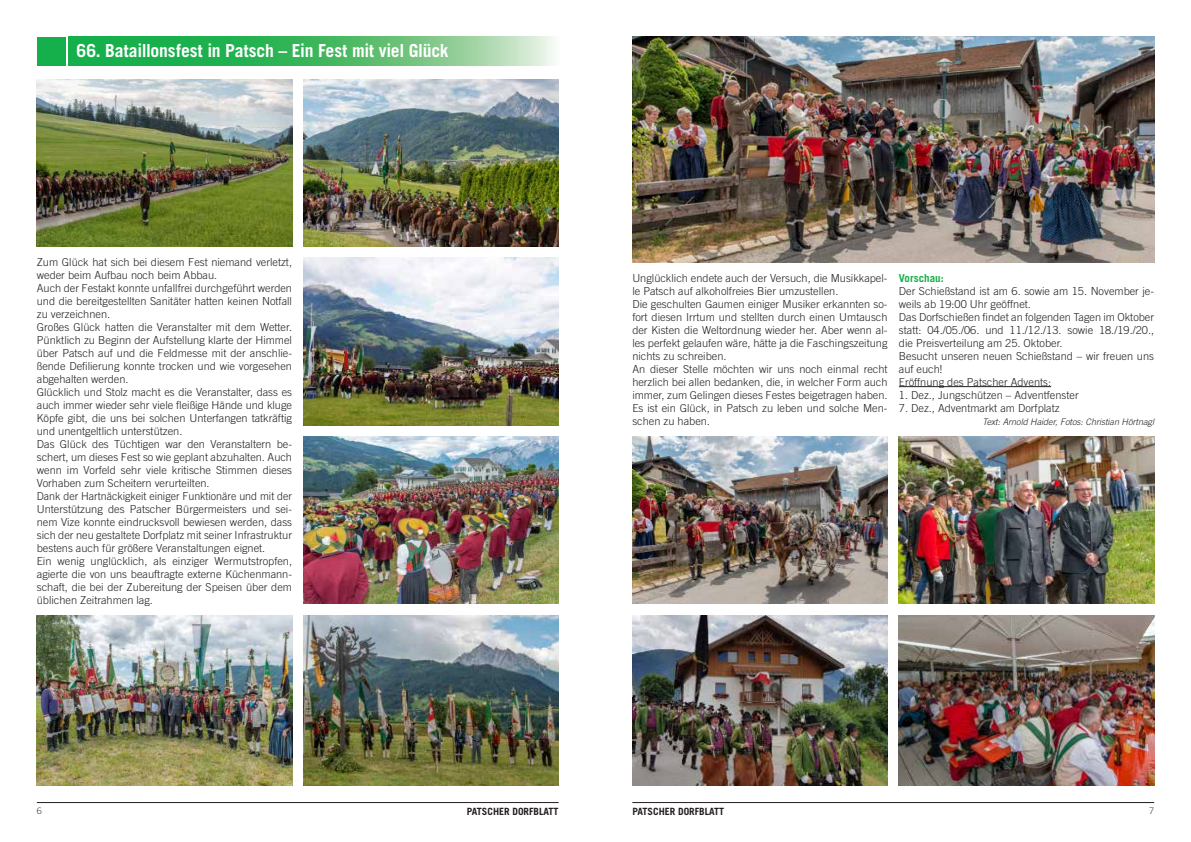
<style>
.page{position:relative;width:1191px;height:842px;background:#fff}
.page>*{position:absolute;margin:0;border:0;box-sizing:border-box;transform-origin:0 0}
.t1{font:700 18px "Trade Gothic LT Std";letter-spacing:-.01em;color:#fff}
.t2{font:300 11px/13px "Trade Gothic LT Std";color:#231f20}
.t3{font:700 11px "Trade Gothic LT Std";color:#15b04b}
.t4{font:700 10px "Trade Gothic LT Std";color:#231f20}
.t5{font:italic 300 9px "Trade Gothic LT Std";color:#231f20}
.t6{font:300 9px "Trade Gothic LT Std";color:#3e3e3f}
</style>
<div class="page">
<hr style="left:37px;top:802px;width:521px;height:1px;background:#231f20">
<hr style="left:632px;top:802px;width:522px;height:1px;background:#231f20">
<div style="left:37px;top:37px;width:28px;height:28px;background:#15b04b"></div>
<svg style="left:68px;top:37px;width:486px;height:28px;background:#53be70"></svg>
<img style="left:37px;top:79px;width:255px;height:168px">
<img style="left:303px;top:258px;width:255px;height:167px">
<img style="left:632px;top:37px;width:522px;height:225px">
<hr style="left:899px;top:386px;width:152px;height:1px;background:#231f20">
<img style="left:303px;top:79px;width:255px;height:168px">
<img style="left:303px;top:615px;width:255px;height:170px">
<img style="left:37px;top:615px;width:255px;height:170px">
<img style="left:632px;top:437px;width:255px;height:167px">
<img style="left:303px;top:437px;width:255px;height:167px">
<img style="left:899px;top:437px;width:255px;height:167px">
<img style="left:899px;top:615px;width:255px;height:170px">
<img style="left:632px;top:615px;width:255px;height:170px">
<h1 class="t1" style="left:77px;top:39px;width:373px">66. Bataillonsfest in Patsch – Ein Fest mit viel Glück</h1>
<p class="t2" style="left:37px;top:255px;width:257px">Zum Glück hat sich bei diesem Fest niemand verletzt, weder beim Aufbau noch beim Abbau.<br>Auch der Festakt konnte unfallfrei durchgeführt werden und die bereitgestellten Sanitäter hatten keinen Notfall zu verzeichnen.<br>Großes Glück hatten die Veranstalter mit dem Wetter.<br>Pünktlich zu Beginn der Aufstellung klarte der Himmel über Patsch auf und die Feldmesse mit der anschlie&shy;ßende Defilierung konnte trocken und wie vorgesehen abgehalten werden.<br>Glücklich und Stolz macht es die Veranstalter, dass es auch immer wieder sehr viele fleißige Hände und kluge Köpfe gibt, die uns bei solchen Unterfangen tatkräftig und unentgeltlich unterstützen.<br>Das Glück des Tüchtigen war den Veranstaltern be&shy;schert, um dieses Fest so wie geplant abzuhalten. Auch wenn im Vorfeld sehr viele kritische Stimmen dieses Vorhaben zum Scheitern verurteilten.<br>Dank der Hartnäckigkeit einiger Funktionäre und mit der Unterstützung des Patscher Bürgermeisters und sei&shy;nem Vize konnte eindrucksvoll bewiesen werden, dass sich der neu gestaltete Dorfplatz mit seiner Infrastruktur bestens auch für größere Veranstaltungen eignet.<br>Ein wenig unglücklich, als einziger Wermutstropfen, agierte die von uns beauftragte externe Küchenmann&shy;schaft, die bei der Zubereitung der Speisen über dem üblichen Zeitrahmen lag.</p>
<p class="t2" style="left:632px;top:271px;width:257px">Unglücklich endete auch der Versuch, die Musikkapel&shy;le Patsch auf alkoholfreies Bier umzustellen.<br>Die geschulten Gaumen einiger Musiker erkannten so&shy;fort diesen Irrtum und stellten durch einen Umtausch der Kisten die Weltordnung wieder her. Aber wenn al&shy;les perfekt gelaufen wäre, hätte ja die Faschingszeitung nichts zu schreiben.<br>An dieser Stelle möchten wir uns noch einmal recht herzlich bei allen bedanken, die, in welcher Form auch immer, zum Gelingen dieses Festes beigetragen haben.<br>Es ist ein Glück, in Patsch zu leben und solche Men&shy;schen zu haben.</p>
<p class="t3" style="left:899px;top:271px;width:46px">Vorschau:</p>
<p class="t2" style="left:899px;top:284px;width:257px">Der Schießstand ist am 6. sowie am 15. November je&shy;weils ab 19:00 Uhr geöffnet.<br>Das Dorfschießen findet an folgenden Tagen im Oktober statt: 04./05./06. und 11./12./13. sowie 18./19./20., die Preisverteilung am 25. Oktober.<br>Besucht unseren neuen Schießstand – wir freuen uns auf euch!<br>Eröffnung des Patscher Advents:</p>
<p class="t2" style="left:899px;top:388px;width:181px">1. Dez., Jungschützen – Adventfenster</p>
<p class="t2" style="left:899px;top:401px;width:162px">7. Dez., Adventmarkt am Dorfplatz</p>
<p class="t5" style="left:982px;top:416px;width:173px">Text: Arnold Haider, Fotos: Christian Hörtnagl</p>
<p class="t6" style="left:37px;top:805px;width:7px">6</p>
<p class="t4" style="left:467px;top:806px;width:93px">PATSCHER DORFBLATT</p>
<p class="t4" style="left:632px;top:806px;width:93px">PATSCHER DORFBLATT</p>
<p class="t6" style="left:1149px;top:805px;width:7px">7</p>
</div>
